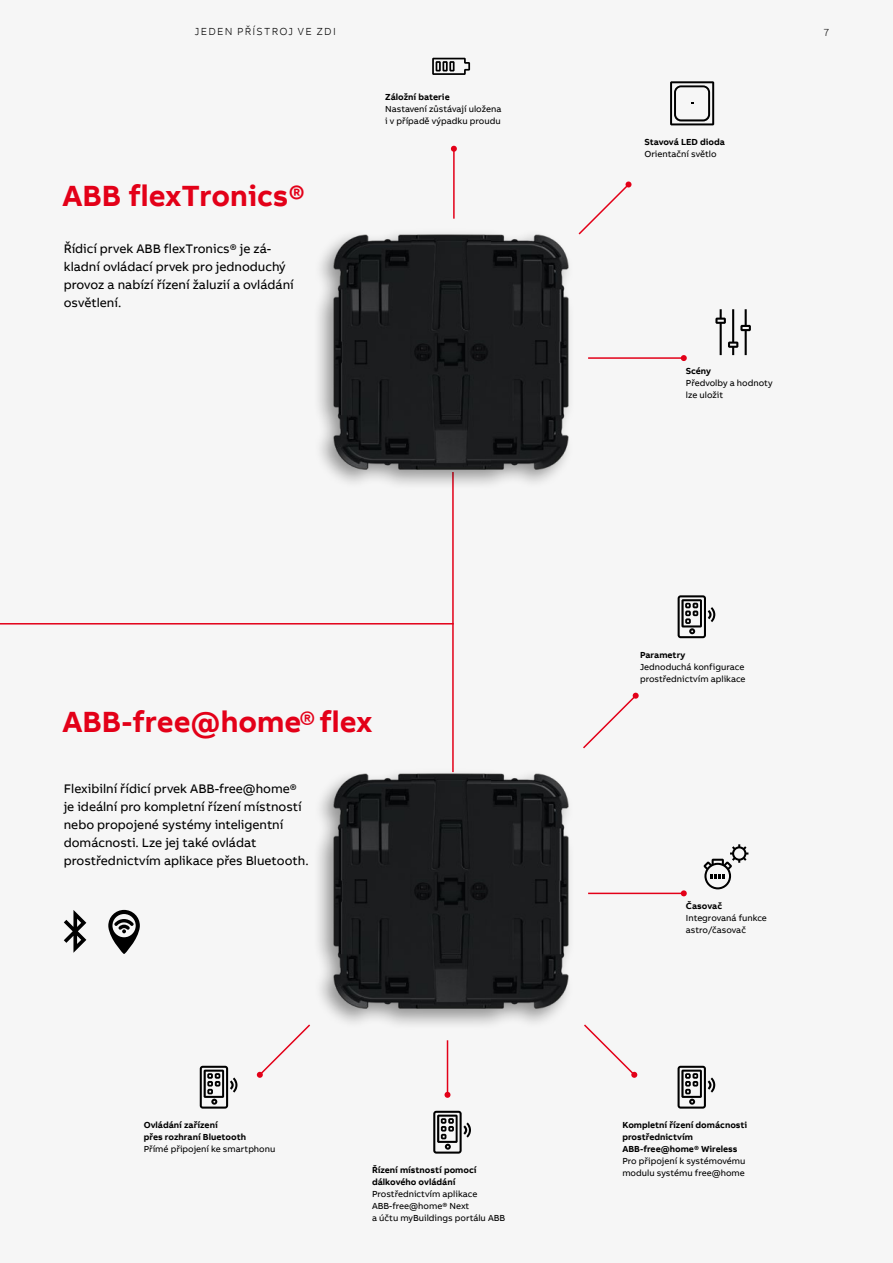
<style>
.page{position:relative;width:893px;height:1263px;background:#f6f6f6}
.page>*{position:absolute;margin:0;border:0;box-sizing:border-box;transform-origin:0 0}
.t1{font:700 30px "AB Bvoice";color:#e30018}
.t2{font:12.75px/18px "AB Bvoice";color:#000}
.t3{font:300 10.5px "AB Bvoice";letter-spacing:.12em;color:#000}
.t4{font:9px/12px "AB Bvoice";color:#000}
.t5{font:700 9px/12px "AB Bvoice";color:#000}
.s1{font-weight:400}
</style>
<div class="page">
<svg style="left:108px;top:910px;width:32px;height:44px"></svg>
<svg style="left:64px;top:910px;width:22px;height:43px"></svg>
<svg style="left:432px;top:58px;width:38px;height:17px"></svg>
<svg style="left:670px;top:81px;width:44px;height:44px"></svg>
<svg style="left:715px;top:309px;width:36px;height:46px"></svg>
<svg style="left:678px;top:595px;width:37px;height:43px"></svg>
<svg style="left:677px;top:1066px;width:38px;height:42px"></svg>
<svg style="left:704px;top:844px;width:44px;height:45px"></svg>
<svg style="left:433px;top:1111px;width:38px;height:42px"></svg>
<svg style="left:200px;top:1066px;width:37px;height:42px"></svg>
<hr style="left:452px;top:472px;width:2px;height:300px;background:#e30018">
<img style="left:318px;top:730px;width:295px;height:323px">
<hr style="left:447px;top:1040px;width:1px;height:55px;background:#e30018">
<svg style="left:444px;top:1091px;width:7px;height:7px"></svg>
<hr style="left:453px;top:149px;width:2px;height:70px;background:#e30018">
<svg style="left:451px;top:145px;width:6px;height:7px"></svg>
<svg style="left:582px;top:1023px;width:55px;height:55px"></svg>
<svg style="left:613px;top:181px;width:18px;height:20px"></svg>
<hr style="left:588px;top:893px;width:96px;height:1px;background:#e30018">
<svg style="left:680px;top:890px;width:7px;height:7px"></svg>
<hr style="left:588px;top:357px;width:96px;height:2px;background:#e30018">
<svg style="left:680px;top:355px;width:7px;height:6px"></svg>
<hr style="left:0;top:623px;width:454px;height:1px;background:#e30018">
<img style="left:318px;top:190px;width:295px;height:323px">
<svg style="left:581px;top:693px;width:58px;height:57px"></svg>
<svg style="left:257px;top:1024px;width:53px;height:54px"></svg>
<p class="t3" style="left:195px;top:25px;width:143px">JEDEN PŘÍSTROJ VE ZDI</p>
<h1 class="t1" style="left:63px;top:177px;width:244px">ABB flexTronics®</h1>
<h2 class="t2" style="left:64px;top:240px;width:231px">Řídicí prvek ABB flexTronics® je zá&shy;kladní ovládací prvek pro jednoduchý provoz a nabízí řízení žaluzií a ovládání osvětlení.</h2>
<p class="t5" style="left:385px;top:91px;width:66px">Záložní baterie</p>
<p class="t4" style="left:385px;top:103px;width:118px">Nastavení zůstávají uložena i v případě výpadku proudu</p>
<h1 class="t1" style="left:63px;top:702px;width:311px">ABB-free@home<span class="s1">®</span>flex</h1>
<h2 class="t2" style="left:64px;top:780px;width:246px">Flexibilní řídicí prvek ABB-free@home® je ideální pro kompletní řízení místností nebo propojené systémy inteligentní domácnosti. Lze jej také ovládat prostřednictvím aplikace přes Bluetooth.</h2>
<p class="t5" style="left:144px;top:1119px;width:104px">Ovládání zařízení<br>přes rozhraní Bluetooth</p>
<p class="t4" style="left:144px;top:1143px;width:133px">Přímé připojení ke smartphonu</p>
<p class="t5" style="left:372px;top:1164px;width:106px">Řízení místností pomocí dálkového ovládání</p>
<p class="t4" style="left:372px;top:1188px;width:135px">Prostřednictvím aplikace<br>ABB-free@home® Next<br>a účtu myBuildings portálu ABB</p>
<p class="t5" style="left:644px;top:135px;width:82px">Stavová LED dioda</p>
<p class="t4" style="left:644px;top:147px;width:74px">Orientační světlo</p>
<p class="t3" style="left:824px;top:26px;width:7px">7</p>
<p class="t5" style="left:686px;top:365px;width:27px">Scény</p>
<p class="t4" style="left:686px;top:377px;width:88px">Předvolby a hodnoty lze uložit</p>
<p class="t5" style="left:640px;top:648px;width:47px">Parametry</p>
<p class="t4" style="left:640px;top:661px;width:107px">Jednoduchá konfigurace prostřednictvím aplikace</p>
<p class="t5" style="left:686px;top:900px;width:38px">Časovač</p>
<p class="t4" style="left:686px;top:912px;width:83px">Integrovaná funkce astro/časovač</p>
<p class="t5" style="left:622px;top:1119px;width:126px">Kompletní řízení domácnosti prostřednictvím<br>ABB-free@home® Wireless</p>
<p class="t4" style="left:622px;top:1155px;width:125px">Pro připojení k systémovému modulu systému free@home</p>
</div>
